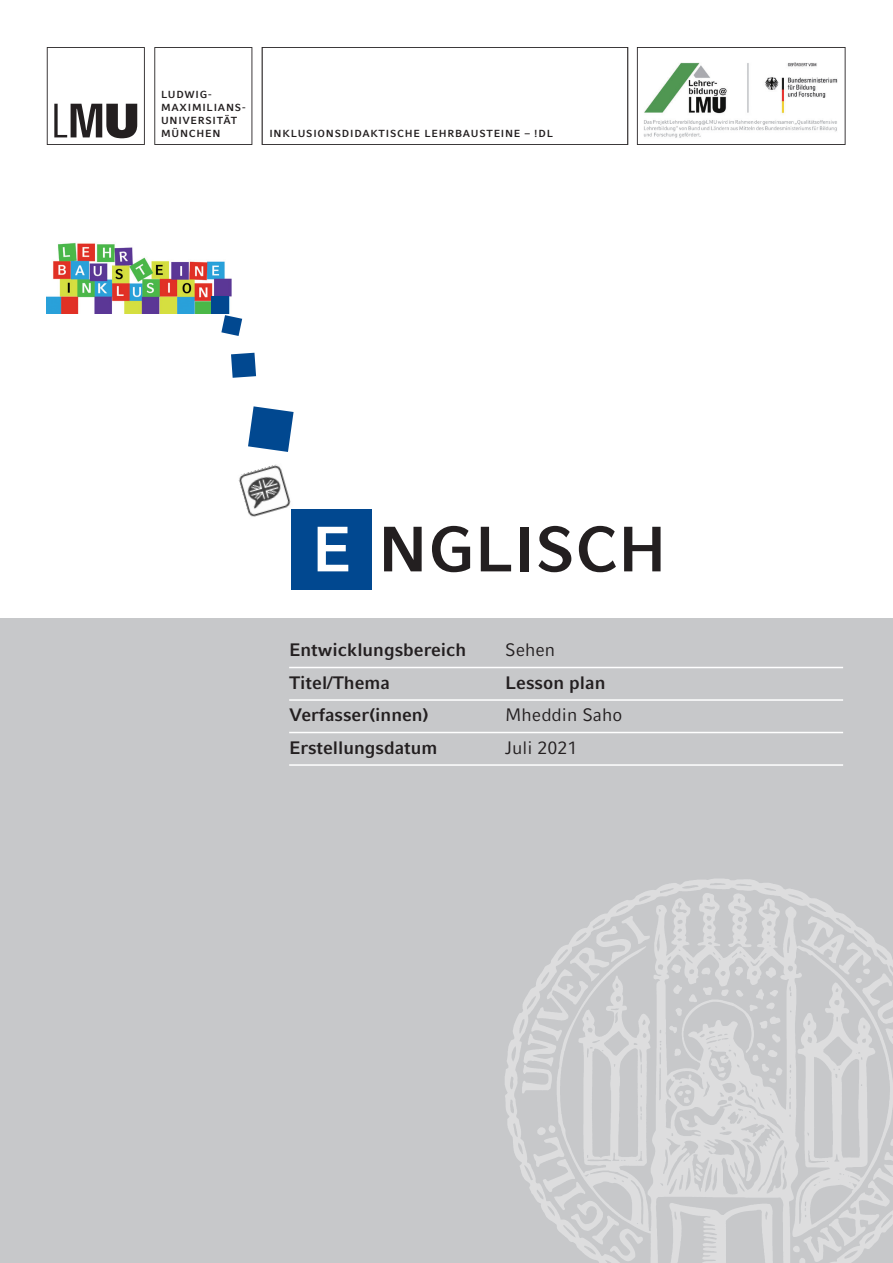
<style>
.page{position:relative;width:893px;height:1263px;background:#fff}
.page>*{position:absolute;margin:0;border:0;box-sizing:border-box;transform-origin:0 0}
.t1{font:700 63.75px "LMU Compatil Fact";color:#231f20}
.t2{font:700 18px "LMU Compatil Fact";color:#231f20}
.t3{font:18px "LMU Compatil Fact";color:#231f20}
.t4{font:700 10.2px/13.2px "LMU Compatil Fact";letter-spacing:.075em;color:#231f20}
.s1{color:#fff}
</style>
<div class="page">
<div style="left:0;top:619px;width:893px;height:644px;background:#c7c8ca"></div>
<svg style="left:154px;top:47px;width:98px;height:98px"></svg>
<svg style="left:637px;top:47px;width:208px;height:98px"></svg>
<svg style="left:262px;top:47px;width:366px;height:98px"></svg>
<svg style="left:47px;top:47px;width:98px;height:98px"></svg>
<img style="left:643px;top:62px;width:199px;height:80px">
<img style="left:505px;top:879px;width:388px;height:384px">
<div style="left:291px;top:509px;width:81px;height:80px;background:#014890"></div>
<img style="left:47px;top:243px;width:185px;height:70px">
<svg style="left:248px;top:406px;width:46px;height:46px"></svg>
<svg style="left:231px;top:353px;width:25px;height:25px"></svg>
<svg style="left:221px;top:315px;width:21px;height:21px"></svg>
<div style="left:211px;top:296px;width:18px;height:17px;background:#014890"></div>
<img style="left:238px;top:464px;width:53px;height:53px">
<hr style="left:289px;top:667px;width:554px;height:1px;background:#fff">
<hr style="left:289px;top:699px;width:554px;height:2px;background:#fff">
<hr style="left:289px;top:732px;width:554px;height:1px;background:#fff">
<hr style="left:289px;top:764px;width:554px;height:2px;background:#fff">
<p class="t4" style="left:161px;top:88px;width:86px">LUDWIG-<br>MAXIMILIANS-<br>UNIVERSITÄT<br>MÜNCHEN</p>
<p class="t4" style="left:269px;top:127px;width:285px">INKLUSIONSDIDAKTISCHE LEHRBAUSTEINE – !DL</p>
<p class="t1" style="left:311px;top:512px;width:357px"><span class="s1">E</span> NGLISCH</p>
<p class="t2" style="left:289px;top:639px;width:179px">Entwicklungsbereich</p>
<p class="t3" style="left:505px;top:639px;width:51px">Sehen</p>
<p class="t2" style="left:289px;top:672px;width:102px">Titel/Thema</p>
<p class="t2" style="left:505px;top:672px;width:102px">Lesson plan</p>
<p class="t2" style="left:289px;top:704px;width:141px">Verfasser(innen)</p>
<p class="t3" style="left:505px;top:704px;width:119px">Mheddin Saho</p>
<p class="t2" style="left:289px;top:737px;width:150px">Erstellungsdatum</p>
<p class="t3" style="left:505px;top:737px;width:74px">Juli 2021</p>
</div>
